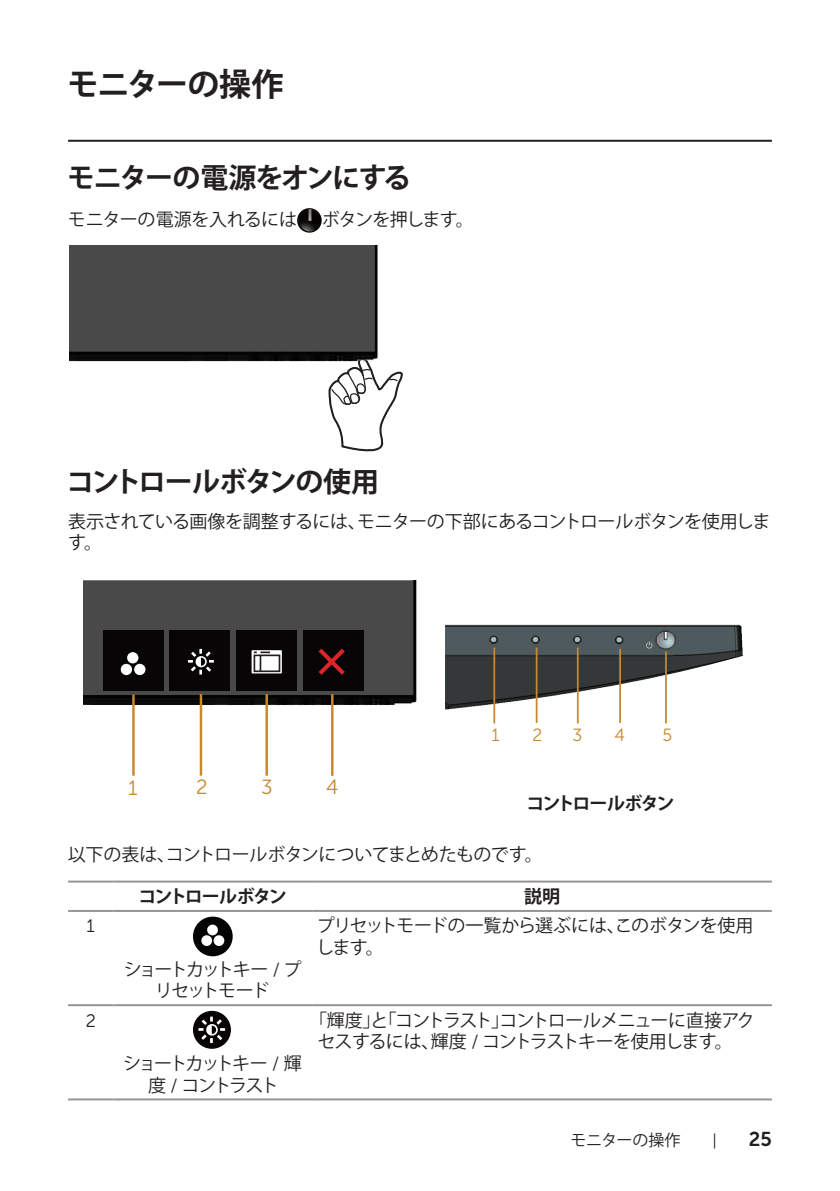
<style>
.page{position:relative;width:840px;height:1191px;background:#fff}
.page>*{position:absolute;margin:0;border:0;box-sizing:border-box;transform-origin:0 0}
.Head_1{font:700 32px "Koz Go Pr 6 N";letter-spacing:-.035em;color:#231f20}
.Head_2{font:700 28px "Koz Go Pr 6 N";letter-spacing:-.05em;color:#231f20}
.t1{font:20.4px "Museo Sans For Dell 300";color:#c78830}
.text{font:18px/21.6px "Koz Go Pr 6 N";letter-spacing:-.05em;color:#231f20}
.text-2{font:18px/21.6px "Koz Go Pr 6 N";letter-spacing:-.07em;color:#231f20}
.text-3{font:18px "Koz Go Pr 6 N";letter-spacing:-.03em;color:#231f20}
.text-4{font:700 18px "Koz Go Pr 6 N";letter-spacing:-.09em;color:#231f20}
.text-5{font:18px/21.6px "Koz Go Pr 6 N";letter-spacing:-.11em;color:#231f20;text-align:center}
.text-6{font:18px/21.6px "Koz Go Pr 6 N";letter-spacing:-.1em;color:#231f20;text-align:center}
.text-7{font:18px "Koz Go Pr 6 N";letter-spacing:-.015em;color:#231f20}
.text-8{font:18px "Museo Sans For Dell 300";color:#231f20}
.t2{font:17.6px "Museo Sans For Dell 300";color:#c78830}
.t3{font:16px "Koz Go Pr 6 N";letter-spacing:-.01em;color:#231f20}
.s1{font-family:"Museo Sans For Dell 300"}
.s2{font-family:"Museo Sans For Dell 700";font-size:20px}
</style>
<div class="page">
<hr style="left:68px;top:140px;width:703px;height:2px;background:#231f20">
<img style="left:297px;top:208px;width:24px;height:25px;border-radius:12px">
<svg style="left:328px;top:363px;width:75px;height:89px"></svg>
<img style="left:69px;top:246px;width:309px;height:117px">
<div style="left:69px;top:246px;width:305px;height:105px;background:#4a4949"></div>
<img style="left:445px;top:624px;width:298px;height:89px">
<svg style="left:645px;top:641px;width:7px;height:7px"></svg>
<hr style="left:664px;top:651px;width:2px;height:72px;background:#c78830">
<hr style="left:619px;top:649px;width:1px;height:74px;background:#c78830">
<hr style="left:576px;top:647px;width:2px;height:76px;background:#c78830">
<hr style="left:535px;top:647px;width:2px;height:76px;background:#c78830">
<hr style="left:493px;top:647px;width:2px;height:76px;background:#c78830">
<img style="left:84px;top:581px;width:333px;height:127px">
<div style="left:84px;top:581px;width:329px;height:113px;background:#4a4949"></div>
<div style="left:103px;top:630px;width:60px;height:61px;background:#070505"></div>
<div style="left:169px;top:630px;width:61px;height:61px;background:#070505"></div>
<div style="left:236px;top:630px;width:60px;height:61px;background:#070505"></div>
<div style="left:303px;top:630px;width:60px;height:61px;background:#070505"></div>
<div style="left:128px;top:653px;width:9px;height:9px;background:#fff;border-radius:50%"></div>
<div style="left:127px;top:652px;width:11px;height:11px;border:2px solid #fff;border-radius:50%"></div>
<div style="left:122px;top:665px;width:9px;height:9px;background:#fff;border-radius:50%"></div>
<div style="left:121px;top:664px;width:11px;height:11px;border:2px solid #fff;border-radius:50%"></div>
<div style="left:135px;top:665px;width:9px;height:9px;background:#fff;border-radius:50%"></div>
<div style="left:134px;top:664px;width:11px;height:11px;border:2px solid #fff;border-radius:50%"></div>
<svg style="left:318px;top:648px;width:27px;height:27px"></svg>
<hr style="left:265px;top:694px;width:3px;height:81px;background:#c78830">
<hr style="left:331px;top:694px;width:2px;height:82px;background:#c78830">
<hr style="left:200px;top:694px;width:2px;height:81px;background:#c78830">
<hr style="left:132px;top:694px;width:3px;height:81px;background:#c78830">
<div style="left:251px;top:650px;width:31px;height:23px;background:#fff"></div>
<div style="left:253px;top:654px;width:27px;height:18px;border:2px solid #231f20"></div>
<svg style="left:254px;top:651px;width:16px;height:20px"></svg>
<svg style="left:188px;top:649px;width:26px;height:25px"></svg>
<hr style="left:68px;top:880px;width:45px;height:2px;background:#939598">
<hr style="left:113px;top:880px;width:199px;height:2px;background:#939598">
<hr style="left:312px;top:880px;width:459px;height:2px;background:#939598">
<hr style="left:68px;top:910px;width:45px;height:2px;background:#939598">
<hr style="left:113px;top:910px;width:199px;height:2px;background:#939598">
<hr style="left:312px;top:910px;width:459px;height:2px;background:#939598">
<hr style="left:68px;top:1004px;width:45px;height:2px;background:#939598">
<hr style="left:113px;top:1004px;width:199px;height:2px;background:#939598">
<hr style="left:312px;top:1004px;width:459px;height:2px;background:#939598">
<hr style="left:68px;top:1098px;width:45px;height:2px;background:#939598">
<hr style="left:113px;top:1098px;width:199px;height:2px;background:#939598">
<hr style="left:312px;top:1098px;width:459px;height:2px;background:#939598">
<div style="left:193px;top:916px;width:39px;height:40px;background:#030303;border-radius:50%"></div>
<div style="left:208px;top:925px;width:9px;height:9px;background:#fff;border-radius:50%"></div>
<div style="left:207px;top:924px;width:11px;height:11px;border:2px solid #fff;border-radius:50%"></div>
<div style="left:202px;top:936px;width:9px;height:8px;background:#fff;border-radius:50%"></div>
<div style="left:201px;top:935px;width:11px;height:11px;border:2px solid #fff;border-radius:50%"></div>
<div style="left:215px;top:936px;width:8px;height:8px;background:#fff;border-radius:50%"></div>
<div style="left:213px;top:935px;width:11px;height:11px;border:2px solid #fff;border-radius:50%"></div>
<div style="left:193px;top:1010px;width:38px;height:38px;background:#070304;border-radius:50%"></div>
<svg style="left:198px;top:1016px;width:27px;height:27px"></svg>
<p class="Head_1" style="left:67px;top:66px;width:217px">モニターの操作</p>
<p class="Head_2" style="left:67px;top:162px;width:345px">モニターの電源をオンにする</p>
<p class="text-7" style="left:68px;top:209px;width:230px">モニターの電源を入れるには</p>
<p class="text" style="left:321px;top:209px;width:154px">ボタンを押します。</p>
<p class="Head_2" style="left:66px;top:465px;width:314px">コントロールボタンの使用</p>
<p class="text" style="left:68px;top:511px;width:703px">表示されている画像を調整するには、モニターの下部にあるコントロールボタンを使用します。</p>
<p class="t1" style="left:128px;top:776px;width:11px">1</p>
<p class="t1" style="left:196px;top:776px;width:13px">2</p>
<p class="t1" style="left:261px;top:776px;width:13px">3</p>
<p class="t1" style="left:326px;top:776px;width:14px">4</p>
<p class="t2" style="left:491px;top:725px;width:10px">1</p>
<p class="t2" style="left:532px;top:725px;width:11px">2</p>
<p class="t2" style="left:572px;top:725px;width:11px">3</p>
<p class="t2" style="left:614px;top:725px;width:12px">4</p>
<p class="t2" style="left:662px;top:725px;width:11px">5</p>
<p class="text-4" style="left:526px;top:793px;width:149px">コントロールボタン</p>
<p class="text-3" style="left:68px;top:844px;width:476px">以下の表は、コントロールボタンについてまとめたものです。</p>
<p class="text-4" style="left:138px;top:886px;width:149px">コントロールボタン</p>
<p class="text-4" style="left:523px;top:886px;width:37px">説明</p>
<p class="text-8" style="left:87px;top:916px;width:10px">1</p>
<p class="text-6" style="left:124px;top:958px;width:179px">ショートカットキー <span class="s1">/</span> プリセットモード</p>
<p class="text" style="left:316px;top:915px;width:439px">プリセットモードの一覧から選ぶには、このボタンを使用します。</p>
<p class="text-8" style="left:86px;top:1010px;width:12px">2</p>
<p class="text-5" style="left:123px;top:1053px;width:180px">ショートカットキー <span class="s1">/</span> 輝度 <span class="s1">/</span> コントラスト</p>
<p class="text-2" style="left:317px;top:1009px;width:438px;text-indent:-8px">「輝度」と「コントラスト」コントロールメニューに直接アクセスするには、輝度 <span class="s1">/</span> コントラストキーを使用します。</p>
<p class="t3" style="left:570px;top:1131px;width:203px">モニターの操作　　<span class="s1">|</span>　　<span class="s2">25</span></p>
</div>
